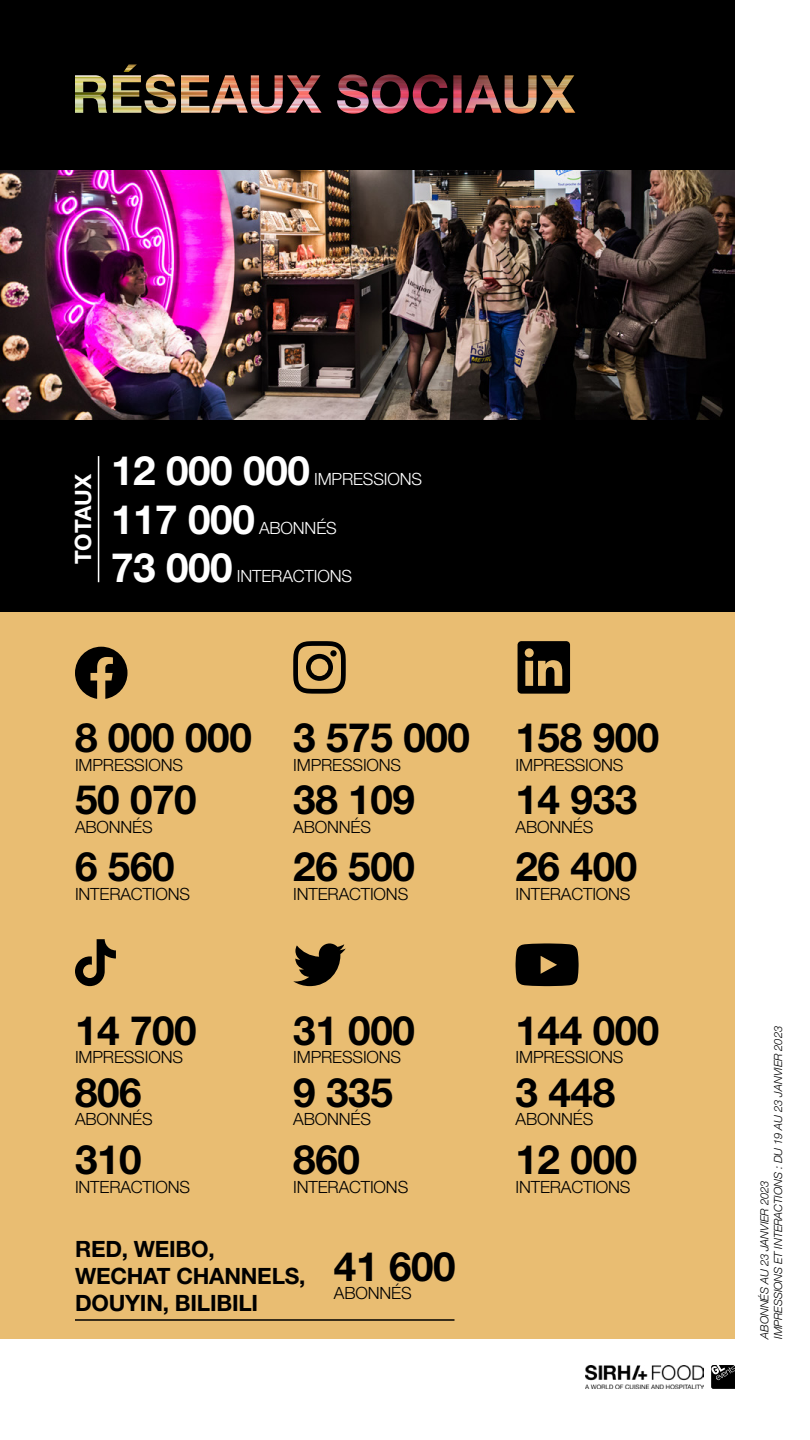
<style>
.page{position:relative;width:810px;height:1440px;background:#fff}
.page>*{position:absolute;margin:0;border:0;box-sizing:border-box;transform-origin:0 0}
.t1{font:700 40.5px "Helvetica Neue LT Pro";letter-spacing:-.01em;color:#000}
.t2{font:700 40.5px "Helvetica Neue LT Pro";letter-spacing:-.01em;color:#fff}
.t3{font:700 22.5px/27px "Helvetica Neue LT Std";letter-spacing:-.01em;color:#000}
.t4{font:700 22.5px "Helvetica Neue LT Std";color:#fff}
.t5{font:300 16.88px "Helvetica Neue LT Std";letter-spacing:-.01em;color:#000}
.t6{font:300 16.88px "Helvetica Neue LT Std";letter-spacing:-.01em;color:#fff}
.t7{font:italic 300 11.25px/13.5px "Helvetica Neue LT Std";letter-spacing:-.01em;color:#000}
</style>
<div class="page">
<div style="left:0;top:611px;width:735px;height:728px;background:#e9bd72"></div>
<div style="left:0;top:0;width:735px;height:611px;background:#000"></div>
<img style="left:75px;top:64px;width:500px;height:50px">
<svg style="left:75px;top:647px;width:53px;height:52px"></svg>
<svg style="left:293px;top:943px;width:53px;height:43px"></svg>
<img style="left:0;top:170px;width:735px;height:250px">
<svg style="left:293px;top:641px;width:53px;height:53px"></svg>
<svg style="left:330px;top:650px;width:7px;height:7px"></svg>
<svg style="left:516px;top:943px;width:63px;height:43px"></svg>
<svg style="left:518px;top:641px;width:52px;height:53px"></svg>
<svg style="left:75px;top:939px;width:41px;height:47px"></svg>
<hr style="left:75px;top:1319px;width:379px;height:2px;background:#000">
<hr style="left:98px;top:456px;width:1px;height:126px;background:#fff">
<img style="left:585px;top:1365px;width:118px;height:24px">
<svg style="left:711px;top:1365px;width:24px;height:24px"></svg>
<h2 class="t4" style="left:69px;top:564px;width:92px;rotate:-90deg">TOTAUX</h2>
<h1 class="t2" style="left:111px;top:446px;width:201px">12 000 000</h1>
<p class="t6" style="left:314px;top:469px;width:110px">IMPRESSIONS</p>
<h1 class="t2" style="left:111px;top:494px;width:145px">117 000</h1>
<p class="t6" style="left:259px;top:517px;width:79px">ABONNÉS</p>
<h1 class="t2" style="left:111px;top:543px;width:123px">73 000</h1>
<p class="t6" style="left:237px;top:566px;width:117px">INTERACTIONS</p>
<h1 class="t1" style="left:75px;top:713px;width:178px">8 000 000</h1>
<p class="t5" style="left:75px;top:755px;width:110px">IMPRESSIONS</p>
<h1 class="t1" style="left:75px;top:775px;width:123px">50 070</h1>
<p class="t5" style="left:75px;top:816px;width:79px">ABONNÉS</p>
<h1 class="t1" style="left:75px;top:842px;width:101px">6 560</h1>
<p class="t5" style="left:75px;top:884px;width:117px">INTERACTIONS</p>
<h1 class="t1" style="left:293px;top:713px;width:178px">3 575 000</h1>
<p class="t5" style="left:293px;top:755px;width:110px">IMPRESSIONS</p>
<h1 class="t1" style="left:293px;top:775px;width:123px">38 109</h1>
<p class="t5" style="left:293px;top:816px;width:79px">ABONNÉS</p>
<h1 class="t1" style="left:293px;top:842px;width:123px">26 500</h1>
<p class="t5" style="left:293px;top:884px;width:117px">INTERACTIONS</p>
<h1 class="t1" style="left:516px;top:713px;width:145px">158 900</h1>
<p class="t5" style="left:516px;top:755px;width:110px">IMPRESSIONS</p>
<h1 class="t1" style="left:516px;top:775px;width:123px">14 933</h1>
<p class="t5" style="left:516px;top:816px;width:79px">ABONNÉS</p>
<h1 class="t1" style="left:516px;top:842px;width:123px">26 400</h1>
<p class="t5" style="left:516px;top:884px;width:117px">INTERACTIONS</p>
<h1 class="t1" style="left:75px;top:1005px;width:123px">14 700</h1>
<p class="t5" style="left:75px;top:1047px;width:110px">IMPRESSIONS</p>
<h1 class="t1" style="left:75px;top:1067px;width:68px">806</h1>
<p class="t5" style="left:75px;top:1109px;width:79px">ABONNÉS</p>
<h1 class="t1" style="left:75px;top:1134px;width:68px">310</h1>
<p class="t5" style="left:75px;top:1176px;width:117px">INTERACTIONS</p>
<h1 class="t1" style="left:293px;top:1005px;width:123px">31 000</h1>
<p class="t5" style="left:293px;top:1047px;width:110px">IMPRESSIONS</p>
<h1 class="t1" style="left:293px;top:1067px;width:101px">9 335</h1>
<p class="t5" style="left:293px;top:1109px;width:79px">ABONNÉS</p>
<h1 class="t1" style="left:293px;top:1134px;width:68px">860</h1>
<p class="t5" style="left:293px;top:1176px;width:117px">INTERACTIONS</p>
<h2 class="t3" style="left:75px;top:1235px;width:232px">RED, WEIBO,<br>WECHAT CHANNELS,<br>DOUYIN, BILIBILI</h2>
<h1 class="t1" style="left:334px;top:1241px;width:123px">41 600</h1>
<p class="t5" style="left:334px;top:1283px;width:79px">ABONNÉS</p>
<h1 class="t1" style="left:516px;top:1005px;width:145px">144 000</h1>
<p class="t5" style="left:516px;top:1047px;width:110px">IMPRESSIONS</p>
<h1 class="t1" style="left:516px;top:1067px;width:101px">3 448</h1>
<p class="t5" style="left:516px;top:1109px;width:79px">ABONNÉS</p>
<h1 class="t1" style="left:516px;top:1134px;width:123px">12 000</h1>
<p class="t5" style="left:516px;top:1176px;width:117px">INTERACTIONS</p>
<p class="t7" style="left:758px;top:1339px;width:314px;rotate:-90deg">ABONNÉS AU 23 JANVIER 2023<br>IMPRESSIONS ET INTERACTIONS : DU 19 AU 23 JANVIER 2023</p>
</div>
